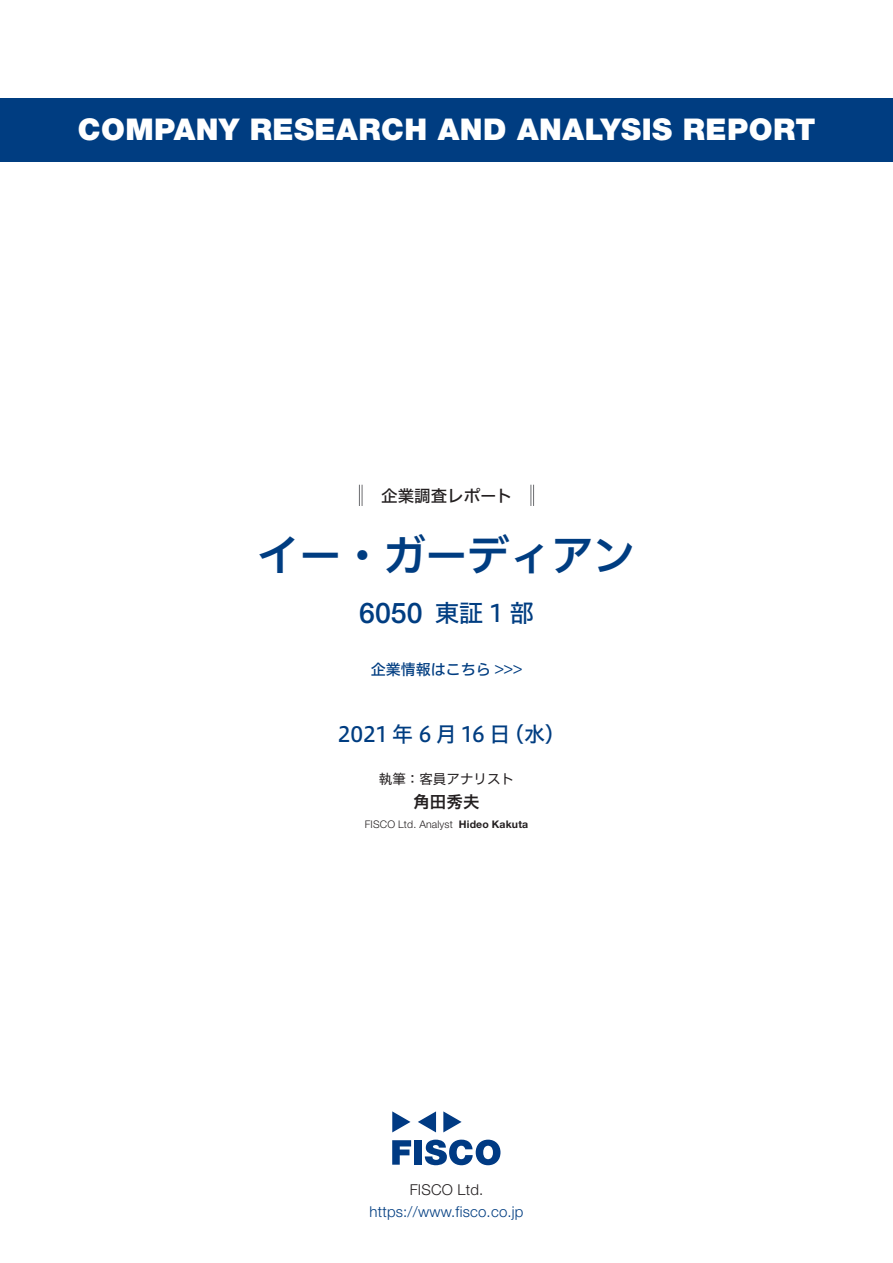
<style>
.page{position:relative;width:893px;height:1263px;background:#fff}
.page>*{position:absolute;margin:0;border:0;box-sizing:border-box;transform-origin:0 0}
.t1{font:42px "Hiragino UD Sans F Std N W6";color:#003d81}
.t2{font:900 30px "Helvetica Neue LT Std";letter-spacing:.015em;color:#fff}
.t3{font:500 28.5px "Helvetica Neue LT Std";color:#003d81}
.t4{font:24px "Hiragino UD Sans F Std N W5";color:#003d81}
.t5{font:21px "Hiragino UD Sans F Std N W5";letter-spacing:-.015em;color:#003d81}
.t6{font:16.5px "Hiragino UD Sans F Std N W5";color:#231f20}
.t7{font:16.5px "Hiragino UD Sans F Std N W6";color:#231f20}
.t8{font:300 15px "Helvetica Neue LT Std";letter-spacing:.015em;color:#003d81}
.t9{font:15px "Hiragino UD Sans F Std N W5";color:#003d81}
.t10{font:300 15px "Helvetica Neue LT Std";letter-spacing:.015em;color:#231f20}
.t11{font:13.5px "Hiragino UD Sans F Std N W4";color:#231f20}
.t12{font:300 10.5px "Helvetica Neue LT Std";letter-spacing:.015em;color:#231f20}
.t13{font:700 10.5px "Helvetica Neue LT Std";letter-spacing:.015em;color:#231f20}
</style>
<div class="page">
<svg style="left:392px;top:1140px;width:19px;height:25px"></svg>
<div style="left:414px;top:1140px;width:8px;height:25px;background:#003a83"></div>
<svg style="left:425px;top:1139px;width:75px;height:26px"></svg>
<svg style="left:392px;top:1111px;width:18px;height:21px"></svg>
<svg style="left:443px;top:1111px;width:19px;height:21px"></svg>
<svg style="left:418px;top:1111px;width:18px;height:21px"></svg>
<div style="left:0;top:98px;width:893px;height:64px;background:#003d81"></div>
<svg style="left:359px;top:485px;width:4px;height:21px"></svg>
<svg style="left:531px;top:485px;width:3px;height:21px"></svg>
<p class="t2" style="left:78px;top:112px;width:739px">COMPANY RESEARCH AND ANALYSIS REPORT</p>
<p class="t6" style="left:365px;top:483px;width:149px">　企業調査レポート</p>
<h1 class="t1" style="left:257px;top:523px;width:380px">イー・ガーディアン</h1>
<p class="t3" style="left:359px;top:596px;width:65px">6050</p>
<p class="t4" style="left:435px;top:594px;width:100px">東証1部</p>
<p class="t9" style="left:371px;top:658px;width:153px">企業情報はこちら &lt;&lt;&lt;</p>
<p class="t5" style="left:338px;top:718px;width:174px">2021 年 6 月 16 日</p>
<p class="t5" style="left:503px;top:718px;width:64px">（水(</p>
<p class="t11" style="left:379px;top:768px;width:137px">執筆：客員アナリスト</p>
<p class="t7" style="left:413px;top:789px;width:67px">角田秀夫</p>
<p class="t13" style="left:459px;top:818px;width:71px">Hideo Kakuta</p>
<p class="t12" style="left:365px;top:818px;width:90px">FISCO Ltd. Analyst</p>
<p class="t10" style="left:410px;top:1180px;width:75px">FISCO Ltd.</p>
<p class="t8" style="left:369px;top:1202px;width:156px">https://www.fisco.co j p.</p>
</div>
